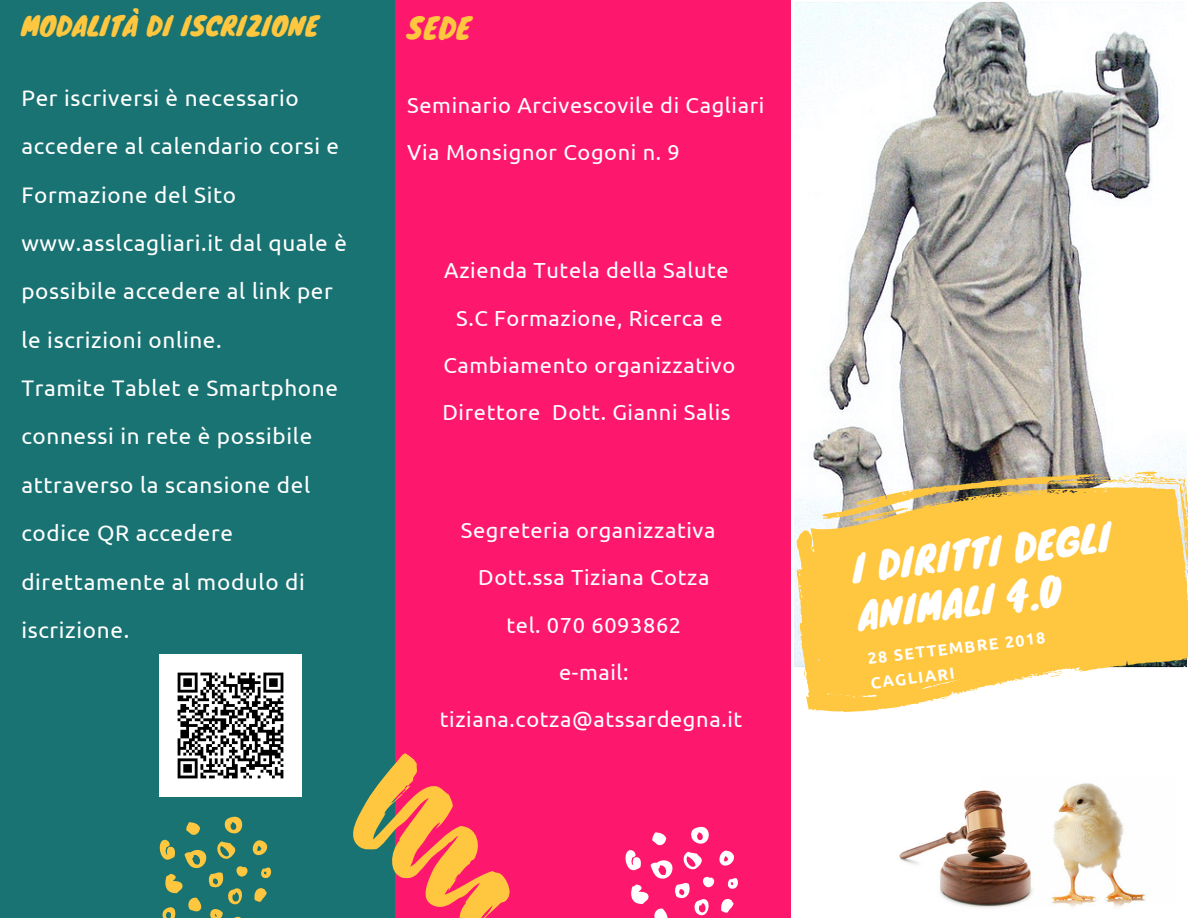
<style>
.page{position:relative;width:1188px;height:918px;background:#fff}
.page>*{position:absolute;margin:0;border:0;box-sizing:border-box;transform-origin:0 0}
.t1{font:36.6px/47.2px "Knewave";color:#fff}
.t2{font:28.35px "Knewave";color:#ffc73f}
.t3{font:25.8px "Knewave";letter-spacing:.02em;color:#ffc73f}
.t4{font:22.5px/48.3px "Ubuntu";letter-spacing:.03em;color:#fff}
.t5{font:21.75px/47.2px "Ubuntu";letter-spacing:.03em;color:#fff;text-align:center}
.t6{font:700 16.05px/24.6px "Ubuntu";color:#fff}
</style>
<div class="page">
<img style="left:794px;top:2px;width:393px;height:469px">
<div style="left:0;top:0;width:398px;height:918px;background:#197373"></div>
<div style="left:395px;top:0;width:396px;height:918px;background:#fd186e"></div>
<svg style="left:821px;top:471px;width:366px;height:3px"></svg>
<svg style="left:794px;top:474px;width:394px;height:238px;fill:#ffc73f"></svg>
<svg style="left:626px;top:827px;width:112px;height:91px"></svg>
<svg style="left:353px;top:753px;width:157px;height:165px"></svg>
<svg style="left:160px;top:817px;width:111px;height:101px"></svg>
<img style="left:899px;top:783px;width:247px;height:125px">
<img style="left:160px;top:655px;width:142px;height:141px">
<p class="t3" style="left:21px;top:5px;width:299px">MODALITÀ DI ISCRIZIONE</p>
<p class="t4" style="left:21px;top:73px;width:327px">Per iscriversi è necessario accedere al calendario corsi e<br>Formazione del Sito www.asslcagliari.it dal quale è possibile accedere al link per le iscrizioni online.<br>Tramite Tablet e Smartphone connessi in rete è possibile attraverso la scansione del codice QR accedere direttamente al modulo di iscrizione.</p>
<p class="t2" style="left:407px;top:5px;width:65px">SEDE</p>
<p class="t5" style="left:407px;top:81px;width:359px;text-align:left">Seminario Arcivescovile di Cagliari<br>Via Monsignor Cogoni n. 9</p>
<p class="t5" style="left:442px;top:247px;width:294px">Azienda Tutela della Salute<br>S.C Formazione, Ricerca e<br>Cambiamento organizzativo<br>Direttore Dott. Gianni Salis</p>
<p class="t5" style="left:440px;top:506px;width:304px">Segreteria organizzativa<br>Dott.ssa Tiziana Cotza<br>tel. 070 6093862<br>e-mail: tiziana.cotza@atssardegna.it</p>
<h1 class="t1" style="left:849px;top:544px;width:263px;rotate:-7deg">I DIRITTI DEGLI<br>ANIMALI 4.0</h1>
<p class="t6" style="left:866px;top:646px;width:180px;rotate:-7deg">28 SETTEMBRE 2018<br>CAGLIARI</p>
</div>
